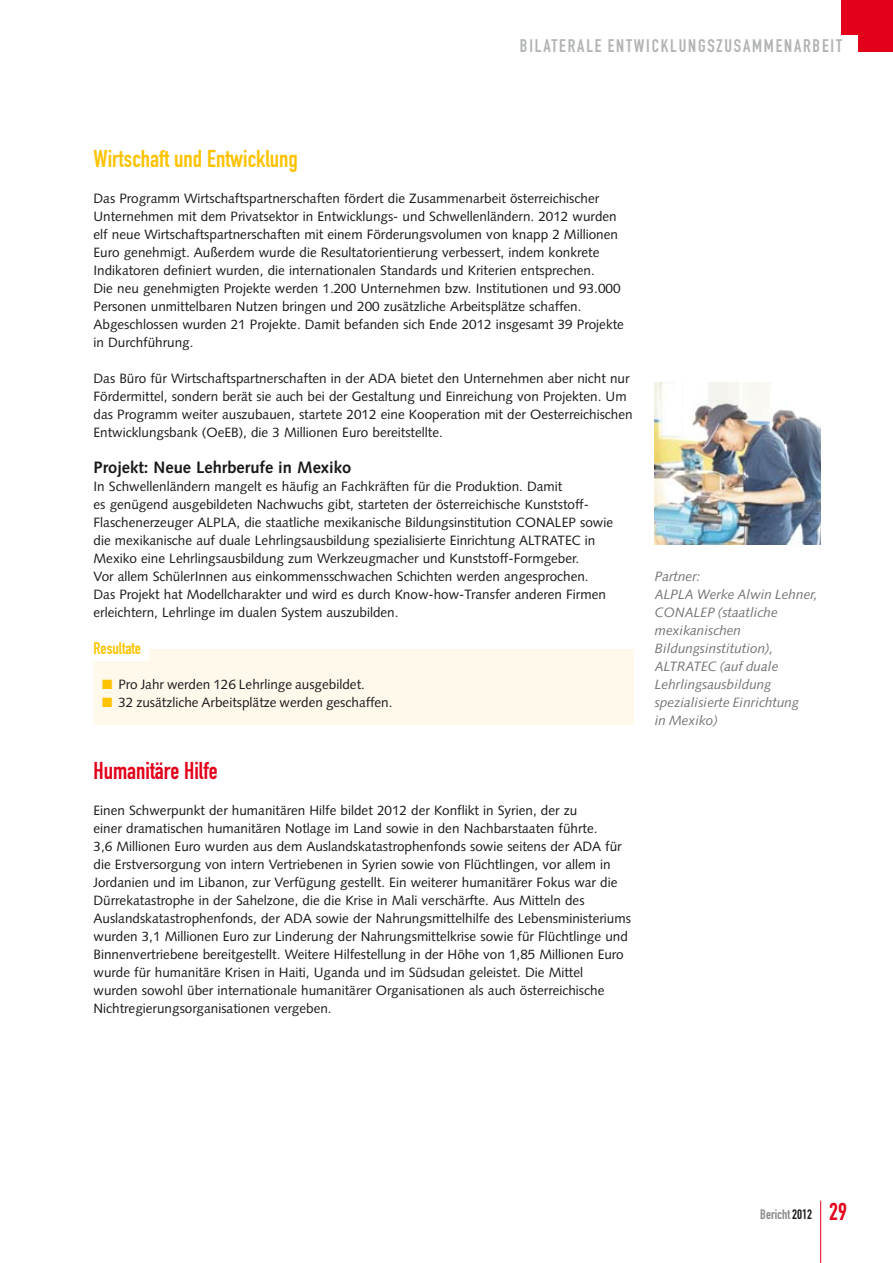
<style>
.page{position:relative;width:893px;height:1263px;background:#fff}
.page>*{position:absolute;margin:0;border:0;box-sizing:border-box;transform-origin:0 0}
.t1{font:24px "DIN Engschrift";color:#fdc300}
.t2{font:24px "DIN Engschrift";color:#e2001a}
.t3{font:18px "DIN Engschrift";letter-spacing:.1em;color:#b1b3b4}
.t4{font:700 16.5px "Syntax";color:#1a171b}
.t5{font:16.5px "DIN Engschrift";color:#fdc300}
.t6{font:13.5px/18px "Syntax";color:#1a171b}
.t7{font:italic 13.5px/18px "Syntax";color:#707173}
.t8{font:13.5px "DIN Engschrift";color:#87888a}
.s1{color:#fdc300}
.s2{color:#1a171b}
.s3{font-size:24px;color:#e2001a}
</style>
<div class="page">
<div style="left:842px;top:0;width:51px;height:34px;background:#e2001a"></div>
<div style="left:859px;top:0;width:34px;height:51px;background:#e2001a"></div>
<hr style="left:820px;top:1201px;width:1px;height:62px;background:#e2001a">
<div style="left:94px;top:650px;width:540px;height:75px;background:#fff9eb"></div>
<div style="left:94px;top:646px;width:55px;height:15px;background:#fff"></div>
<img style="left:655px;top:383px;width:166px;height:162px">
<h2 class="t3" style="left:520px;top:35px;width:235px">Bilaterale Entwicklungszusamm</h2>
<h2 class="t3" style="left:776px;top:35px;width:68px">enarbeit</h2>
<h1 class="t1" style="left:94px;top:144px;width:206px">Wirtschaft und Entwicklung</h1>
<p class="t6" style="left:94px;top:189px;width:532px">Das Programm Wirtschaftspartnerschaften fördert die Zusammenarbeit österreichischer Unternehmen mit dem Privatsektor in Entwicklungs- und Schwellenländern. 2012 wurden elf neue Wirtschaftspartnerschaften mit einem Förderungsvolumen von knapp 2 Millionen Euro genehmigt. Außerdem wurde die Resultatorientierung verbessert, indem konkrete Indikatoren definiert wurden, die internationalen Standards und Kriterien entsprechen.<br>Die neu genehmigten Projekte werden 1.200 Unternehmen bzw. Institutionen und 93.000<br>Personen unmittelbaren Nutzen bringen und 200 zusätzliche Arbeitsplätze schaffen.<br>Abgeschlossen wurden 21 Projekte. Damit befanden sich Ende 2012 insgesamt 39 Projekte in Durchführung.</p>
<p class="t6" style="left:94px;top:369px;width:541px">Das Büro für Wirtschaftspartnerschaften in der ADA bietet den Unternehmen aber nicht nur Fördermittel, sondern berät sie auch bei der Gestaltung und Einreichung von Projekten. Um das Programm weiter auszubauen, startete 2012 eine Kooperation mit der Oesterreichischen Entwicklungsbank (OeEB), die 3 Millionen Euro bereitstellte.</p>
<p class="t4" style="left:94px;top:458px;width:259px">Projekt: Neue Lehrberufe in Mexiko</p>
<p class="t6" style="left:94px;top:477px;width:521px">In Schwellenländern mangelt es häufig an Fachkräften für die Produktion. Damit<br>es genügend ausgebildeten Nachwuchs gibt, starteten der österreichische Kunststoff-Flaschenerzeuger ALPLA, die staatliche mexikanische Bildungsinstitution CONALEP sowie die mexikanische auf duale Lehrlingsausbildung spezialisierte Einrichtung ALTRATEC in Mexiko eine Lehrlingsausbildung zum Werkzeugmacher und Kunststoff-Formgeber.<br>Vor allem SchülerInnen aus einkommensschwachen Schichten werden angesprochen.<br>Das Projekt hat Modellcharakter und wird es durch Know-how-Transfer anderen Firmen erleichtern, Lehrlinge im dualen System auszubilden.</p>
<p class="t5" style="left:94px;top:638px;width:49px">Resultate</p>
<p class="t6" style="left:102px;top:675px;width:264px"><span class="s1">■</span> Pro Jahr werden 126 Lehrlinge ausgebildet.</p>
<p class="t6" style="left:102px;top:693px;width:292px"><span class="s1">■</span> 32 zusätzliche Arbeitsplätze werden geschaffen.</p>
<h1 class="t2" style="left:94px;top:756px;width:126px">Humanitäre Hilfe</h1>
<p class="t6" style="left:94px;top:801px;width:539px">Einen Schwerpunkt der humanitären Hilfe bildet 2012 der Konflikt in Syrien, der zu<br>einer dramatischen humanitären Notlage im Land sowie in den Nachbarstaaten führte.<br>3,6 Millionen Euro wurden aus dem Auslandskatastrophenfonds sowie seitens der ADA für die Erstversorgung von intern Vertriebenen in Syrien sowie von Flüchtlingen, vor allem in Jordanien und im Libanon, zur Verfügung gestellt. Ein weiterer humanitärer Fokus war die Dürrekatastrophe in der Sahelzone, die die Krise in Mali verschärfte. Aus Mitteln des Auslandskatastrophenfonds, der ADA sowie der Nahrungsmittelhilfe des Lebensministeriums wurden 3,1 Millionen Euro zur Linderung der Nahrungsmittelkrise sowie für Flüchtlinge und Binnenvertriebene bereitgestellt. Weitere Hilfestellung in der Höhe von 1,85 Millionen Euro wurde für humanitäre Krisen in Haiti, Uganda und im Südsudan geleistet. Die Mittel<br>wurden sowohl über internationale humanitärer Organisationen als auch österreichische Nichtregierungsorganisationen vergeben.</p>
<p class="t7" style="left:655px;top:567px;width:165px">Partner:<br>ALPLA Werke Alwin Lehner,<br>CONALEP (staatliche mexikanischen<br>Bildungsinstitution),<br>ALTRATEC (auf duale<br>Lehrlingsausbildung spezialisierte Einrichtung<br>in Mexiko)</p>
<p class="t8" style="left:760px;top:1207px;width:88px">Bericht <span class="s2">2012</span> <span class="s3">29</span></p>
</div>
